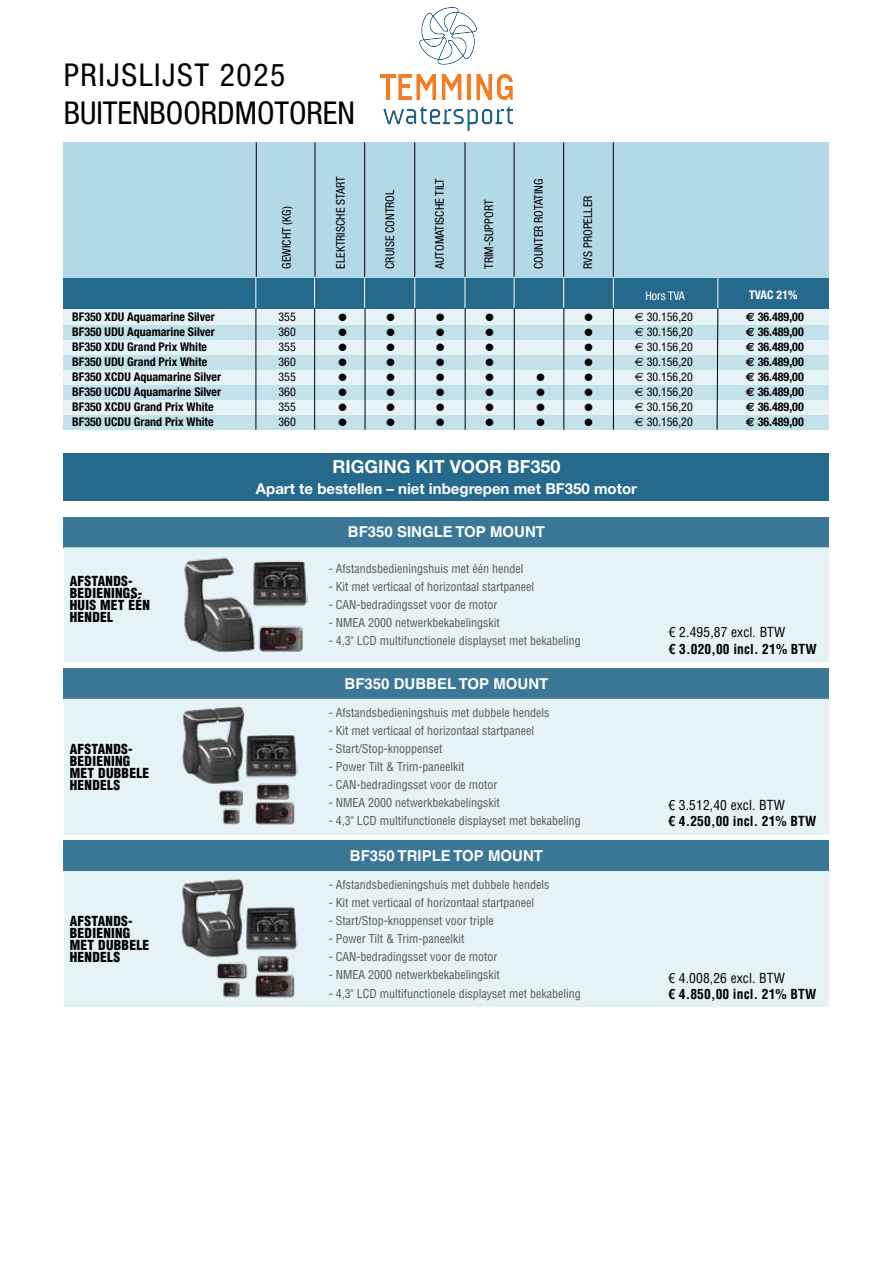
<style>
.page{position:relative;width:893px;height:1263px;background:#fff}
.page>*{position:absolute;margin:0;border:0;box-sizing:border-box;transform-origin:0 0}
.t1{font:condensed 31.5px/37.8px "Helvetica Neue LT Std";color:#000}
.t2{font:700 18px "Helvetica Neue LT Std";color:#fff}
.t3{font:700 15px "Helvetica LT Std";color:#fff}
.t4{font:700 15px "Helvetica Neue LT Std";color:#fff}
.t5{font:900 condensed 13.5px/12px "Helvetica LT Std";letter-spacing:.02em;color:#000}
.t6{font:700 condensed 13.5px "Helvetica LT Std";letter-spacing:.01em;color:#000}
.t7{font:condensed 13.5px "Helvetica LT Std";letter-spacing:.01em;color:#000}
.t8{font:condensed 12px "Helvetica LT Std";color:#58585a}
.t9{font:700 condensed 12px "Helvetica Neue LT Std";color:#000}
.t10{font:condensed 12px "Helvetica Neue LT Std";color:#000}
.t11{font:condensed 12px "Helvetica Neue LT Std";color:#fff}
.t12{font:700 condensed 12px "Helvetica Neue LT Std";color:#fff}
.s1{font-family:"Euro Sans Std";font-stretch:normal}
</style>
<div class="page">
<div style="left:64px;top:415px;width:765px;height:15px;background:#c3e1eb"></div>
<div style="left:64px;top:400px;width:765px;height:15px;background:#e5f2f6"></div>
<div style="left:64px;top:385px;width:765px;height:15px;background:#c3e1eb"></div>
<div style="left:64px;top:370px;width:765px;height:15px;background:#e5f2f6"></div>
<div style="left:64px;top:355px;width:765px;height:15px;background:#c3e1eb"></div>
<div style="left:64px;top:340px;width:765px;height:15px;background:#e5f2f6"></div>
<div style="left:64px;top:325px;width:765px;height:15px;background:#c3e1eb"></div>
<div style="left:64px;top:301px;width:765px;height:24px;background:#e5f2f6"></div>
<div style="left:64px;top:142px;width:765px;height:150px;background:#b4d9e6"></div>
<div style="left:64px;top:278px;width:765px;height:30px;background:#25698c"></div>
<hr style="left:613px;top:142px;width:1px;height:135px;background:#000">
<hr style="left:613px;top:278px;width:1px;height:30px;background:#fff">
<hr style="left:256px;top:278px;width:1px;height:30px;background:#fff">
<hr style="left:364px;top:278px;width:1px;height:30px;background:#fff">
<hr style="left:414px;top:278px;width:1px;height:30px;background:#fff">
<hr style="left:465px;top:278px;width:1px;height:30px;background:#fff">
<hr style="left:514px;top:278px;width:1px;height:30px;background:#fff">
<hr style="left:563px;top:278px;width:1px;height:30px;background:#fff">
<hr style="left:256px;top:142px;width:1px;height:135px;background:#000">
<hr style="left:364px;top:142px;width:1px;height:135px;background:#000">
<hr style="left:315px;top:142px;width:1px;height:135px;background:#000">
<hr style="left:414px;top:142px;width:1px;height:135px;background:#000">
<hr style="left:465px;top:142px;width:1px;height:135px;background:#000">
<hr style="left:514px;top:142px;width:1px;height:135px;background:#000">
<hr style="left:563px;top:142px;width:1px;height:135px;background:#000">
<hr style="left:314px;top:278px;width:1px;height:30px;background:#fff">
<hr style="left:256px;top:308px;width:1px;height:122px;background:#000">
<hr style="left:365px;top:308px;width:1px;height:122px;background:#000">
<hr style="left:415px;top:308px;width:1px;height:122px;background:#000">
<hr style="left:465px;top:308px;width:1px;height:122px;background:#000">
<hr style="left:514px;top:308px;width:1px;height:122px;background:#000">
<hr style="left:564px;top:308px;width:1px;height:122px;background:#000">
<hr style="left:314px;top:308px;width:1px;height:122px;background:#000">
<svg style="left:717px;top:307px;width:1px;height:123px"></svg>
<hr style="left:613px;top:308px;width:1px;height:122px;background:#000">
<hr style="left:718px;top:278px;width:1px;height:30px;background:#fff">
<div style="left:64px;top:517px;width:765px;height:30px;background:#3b7897"></div>
<div style="left:64px;top:547px;width:765px;height:115px;background:#e5f2f6"></div>
<img style="left:180px;top:549px;width:127px;height:107px">
<div style="left:64px;top:668px;width:765px;height:31px;background:#3b7897"></div>
<div style="left:64px;top:699px;width:765px;height:136px;background:#e5f2f6"></div>
<div style="left:64px;top:840px;width:765px;height:31px;background:#3b7897"></div>
<div style="left:64px;top:871px;width:765px;height:136px;background:#e5f2f6"></div>
<img style="left:179px;top:698px;width:119px;height:130px">
<img style="left:179px;top:871px;width:119px;height:129px">
<div style="left:64px;top:453px;width:765px;height:48px;background:#25698c"></div>
<img style="left:380px;top:7px;width:133px;height:123px">
<h1 class="t1" style="left:64px;top:56px;width:293px">PRIJSLIJST 2025<br>BUITENBOORDMOTOREN</h1>
<p class="t10" style="left:280px;top:269px;width:64px;rotate:-90deg">GEWICHT (KG)</p>
<p class="t10" style="left:334px;top:269px;width:94px;rotate:-90deg">ELEKTRISCHE START</p>
<p class="t10" style="left:383px;top:269px;width:81px;rotate:-90deg">CRUISE CONTROL</p>
<p class="t10" style="left:433px;top:269px;width:92px;rotate:-90deg">AUTOMATISCHE TILT</p>
<p class="t10" style="left:482px;top:269px;width:70px;rotate:-90deg">TRIM-SUPPORT</p>
<p class="t10" style="left:532px;top:269px;width:92px;rotate:-90deg">COUNTER ROTATING</p>
<p class="t10" style="left:581px;top:269px;width:75px;rotate:-90deg">RVS PROPELLER</p>
<p class="t11" style="left:645px;top:289px;width:41px">Hors TVA</p>
<p class="t12" style="left:749px;top:288px;width:50px">TVAC 21%</p>
<p class="t9" style="left:72px;top:310px;width:144px">BF350 XDU Aquamarine Silver</p>
<p class="t10" style="left:279px;top:310px;width:19px">355</p>
<p class="t10" style="left:635px;top:310px;width:60px"><span class="s1">€</span> 30.156,20</p>
<p class="t9" style="left:746px;top:310px;width:60px"><span class="s1">€</span> 36.489,00</p>
<p class="t9" style="left:72px;top:325px;width:144px">BF350 UDU Aquamarine Silver</p>
<p class="t10" style="left:279px;top:325px;width:19px">360</p>
<p class="t10" style="left:635px;top:325px;width:60px"><span class="s1">€</span> 30.156,20</p>
<p class="t9" style="left:746px;top:325px;width:60px"><span class="s1">€</span> 36.489,00</p>
<p class="t9" style="left:72px;top:340px;width:137px">BF350 XDU Grand Prix White</p>
<p class="t10" style="left:279px;top:340px;width:19px">355</p>
<p class="t10" style="left:635px;top:340px;width:60px"><span class="s1">€</span> 30.156,20</p>
<p class="t9" style="left:746px;top:340px;width:60px"><span class="s1">€</span> 36.489,00</p>
<p class="t9" style="left:72px;top:355px;width:137px">BF350 UDU Grand Prix White</p>
<p class="t10" style="left:279px;top:355px;width:19px">360</p>
<p class="t10" style="left:635px;top:355px;width:60px"><span class="s1">€</span> 30.156,20</p>
<p class="t9" style="left:746px;top:355px;width:60px"><span class="s1">€</span> 36.489,00</p>
<p class="t9" style="left:72px;top:370px;width:150px">BF350 XCDU Aquamarine Silver</p>
<p class="t10" style="left:279px;top:370px;width:19px">355</p>
<p class="t10" style="left:635px;top:370px;width:60px"><span class="s1">€</span> 30.156,20</p>
<p class="t9" style="left:746px;top:370px;width:60px"><span class="s1">€</span> 36.489,00</p>
<p class="t9" style="left:72px;top:385px;width:151px">BF350 UCDU Aquamarine Silver</p>
<p class="t10" style="left:279px;top:385px;width:19px">360</p>
<p class="t10" style="left:635px;top:385px;width:60px"><span class="s1">€</span> 30.156,20</p>
<p class="t9" style="left:746px;top:385px;width:60px"><span class="s1">€</span> 36.489,00</p>
<p class="t9" style="left:72px;top:400px;width:143px">BF350 XCDU Grand Prix White</p>
<p class="t10" style="left:279px;top:400px;width:19px">355</p>
<p class="t10" style="left:635px;top:400px;width:60px"><span class="s1">€</span> 30.156,20</p>
<p class="t9" style="left:746px;top:400px;width:60px"><span class="s1">€</span> 36.489,00</p>
<p class="t9" style="left:72px;top:415px;width:143px">BF350 UCDU Grand Prix White</p>
<p class="t10" style="left:279px;top:415px;width:19px">360</p>
<p class="t10" style="left:635px;top:415px;width:60px"><span class="s1">€</span> 30.156,20</p>
<p class="t9" style="left:746px;top:415px;width:60px"><span class="s1">€</span> 36.489,00</p>
<h2 class="t2" style="left:332px;top:455px;width:229px">RIGGING KIT VOOR BF350</h2>
<p class="t4" style="left:256px;top:479px;width:383px">Apart te bestellen – niet inbegrepen met BF350 motor</p>
<p class="t5" style="left:70px;top:574px;width:82px">AFSTANDS-<br>BEDIENINGS-<br>HUIS MET ÉÉN<br>HENDEL</p>
<p class="t5" style="left:70px;top:743px;width:81px">AFSTANDS-<br>BEDIENING<br>MET DUBBELE<br>HENDELS</p>
<p class="t5" style="left:70px;top:915px;width:81px">AFSTANDS-<br>BEDIENING<br>MET DUBBELE<br>HENDELS</p>
<p class="t3" style="left:348px;top:523px;width:199px">BF350 SINGLE TOP MOUNT</p>
<p class="t8" style="left:329px;top:561px;width:196px">- Afstandsbedieningshuis met één hendel</p>
<p class="t8" style="left:329px;top:579px;width:207px">- Kit met verticaal of horizontaal startpaneel</p>
<p class="t8" style="left:329px;top:597px;width:170px">- CAN-bedradingsset voor de motor</p>
<p class="t8" style="left:329px;top:615px;width:172px">- NMEA 2000 netwerkbekabelingskit</p>
<p class="t8" style="left:329px;top:633px;width:253px">- 4,3" LCD multifunctionele displayset met bekabeling</p>
<p class="t3" style="left:345px;top:674px;width:205px">BF350 DUBBEL TOP MOUNT</p>
<p class="t8" style="left:329px;top:705px;width:222px">- Afstandsbedieningshuis met dubbele hendels</p>
<p class="t8" style="left:329px;top:723px;width:207px">- Kit met verticaal of horizontaal startpaneel</p>
<p class="t8" style="left:329px;top:741px;width:115px">- Start/Stop-knoppenset</p>
<p class="t8" style="left:329px;top:759px;width:137px">- Power Tilt &amp; Trim-paneelkit</p>
<p class="t8" style="left:329px;top:777px;width:170px">- CAN-bedradingsset voor de motor</p>
<p class="t8" style="left:329px;top:795px;width:172px">- NMEA 2000 netwerkbekabelingskit</p>
<p class="t8" style="left:329px;top:813px;width:253px">- 4,3" LCD multifunctionele displayset met bekabeling</p>
<p class="t3" style="left:350px;top:847px;width:195px">BF350 TRIPLE TOP MOUNT</p>
<p class="t8" style="left:329px;top:877px;width:222px">- Afstandsbedieningshuis met dubbele hendels</p>
<p class="t8" style="left:329px;top:895px;width:207px">- Kit met verticaal of horizontaal startpaneel</p>
<p class="t8" style="left:329px;top:913px;width:166px">- Start/Stop-knoppenset voor triple</p>
<p class="t8" style="left:329px;top:931px;width:137px">- Power Tilt &amp; Trim-paneelkit</p>
<p class="t8" style="left:329px;top:949px;width:170px">- CAN-bedradingsset voor de motor</p>
<p class="t8" style="left:329px;top:967px;width:172px">- NMEA 2000 netwerkbekabelingskit</p>
<p class="t8" style="left:329px;top:985px;width:253px">- 4,3" LCD multifunctionele displayset met bekabeling</p>
<p class="t7" style="left:669px;top:624px;width:118px">€ 2.495,87 excl. BTW</p>
<p class="t6" style="left:669px;top:640px;width:149px">€ 3.020,00 incl. 21% BTW</p>
<p class="t7" style="left:668px;top:797px;width:118px">€ 3.512,40 excl. BTW</p>
<p class="t6" style="left:668px;top:813px;width:149px">€ 4.250,00 incl. 21% BTW</p>
<p class="t7" style="left:668px;top:969px;width:118px">€ 4.008,26 excl. BTW</p>
<p class="t6" style="left:668px;top:985px;width:149px">€ 4.850,00 incl. 21% BTW</p>
</div>
